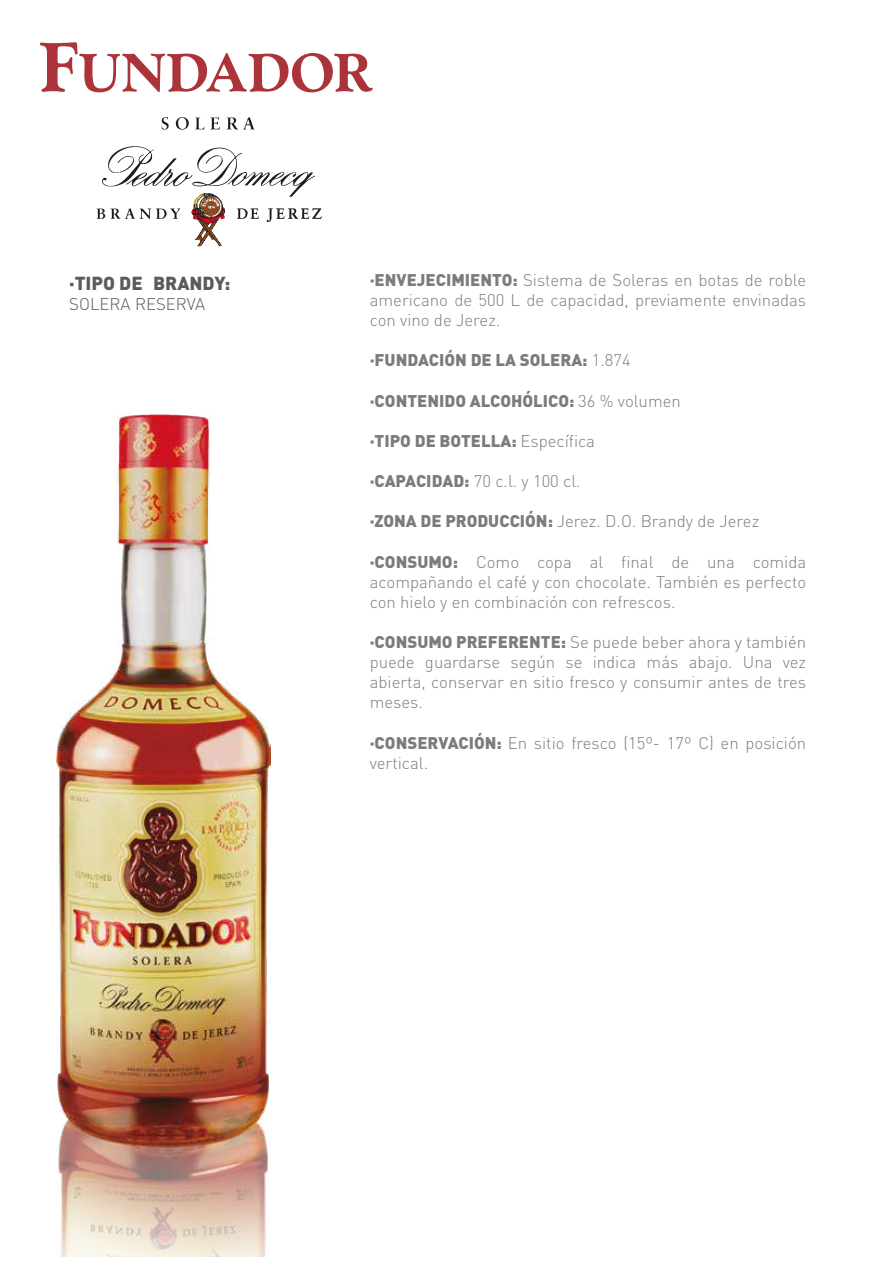
<style>
.page{position:relative;width:893px;height:1263px;background:#fff}
.page>*{position:absolute;margin:0;border:0;box-sizing:border-box;transform-origin:0 0}
.t1{font:900 18.6px "DINOT";color:#5e595c}
.t2{font:300 16.8px/20.1px "DINOT";color:#5e595c;text-align:justify}
.t3{font:900 16.8px "DINOT";color:#5e595c}
.s1{font-weight:900}
.s2{font-weight:300}
</style>
<div class="page">
<svg style="left:97px;top:146px;width:225px;height:100px"></svg>
<svg style="left:162px;top:117px;width:93px;height:13px"></svg>
<svg style="left:40px;top:42px;width:333px;height:50px"></svg>
<img style="left:57px;top:414px;width:214px;height:842px">
<p class="t1" style="left:69px;top:271px;width:163px">·TIPO DE BRANDY:</p>
<p class="t2" style="left:69px;top:294px;width:138px">SOLERA RESERVA</p>
<p class="t2" style="left:370px;top:270px;width:438px"><span class="s1">·ENVEJECIMIENTO:</span> Sistema de Soleras en botas de roble americano de 500 L de capacidad, previamente envinadas con vino de Jerez.</p>
<p class="t3" style="left:370px;top:349px;width:263px">·FUNDACIÓN DE LA SOLERA: <span class="s2">1.874</span></p>
<p class="t3" style="left:370px;top:389px;width:313px">·CONTENIDO ALCOHÓLICO: <span class="s2">36 % volumen</span></p>
<p class="t3" style="left:370px;top:429px;width:227px">·TIPO DE BOTELLA: <span class="s2">Específica</span></p>
<p class="t2" style="left:370px;top:471px;width:212px"><span class="s1">·CAPACIDAD:</span> 70 c.l. y 100 cl.</p>
<p class="t2" style="left:370px;top:511px;width:391px"><span class="s1">·ZONA DE PRODUCCIÓN:</span> Jerez. D.O. Brandy de Jerez</p>
<p class="t2" style="left:370px;top:551px;width:438px"><span class="s1">·CONSUMO:</span> Como copa al final de una comida acompañando el café y con chocolate. También es perfecto con hielo y en combinación con refrescos.</p>
<p class="t2" style="left:370px;top:632px;width:438px"><span class="s1">·CONSUMO PREFERENTE:</span> Se puede beber ahora y también puede guardarse según se indica más abajo. Una vez abierta, conservar en sitio fresco y consumir antes de tres meses.</p>
<p class="t2" style="left:370px;top:732px;width:438px"><span class="s1">·CONSERVACIÓN:</span> En sitio fresco (15º- 17º C) en posición vertical.</p>
</div>
